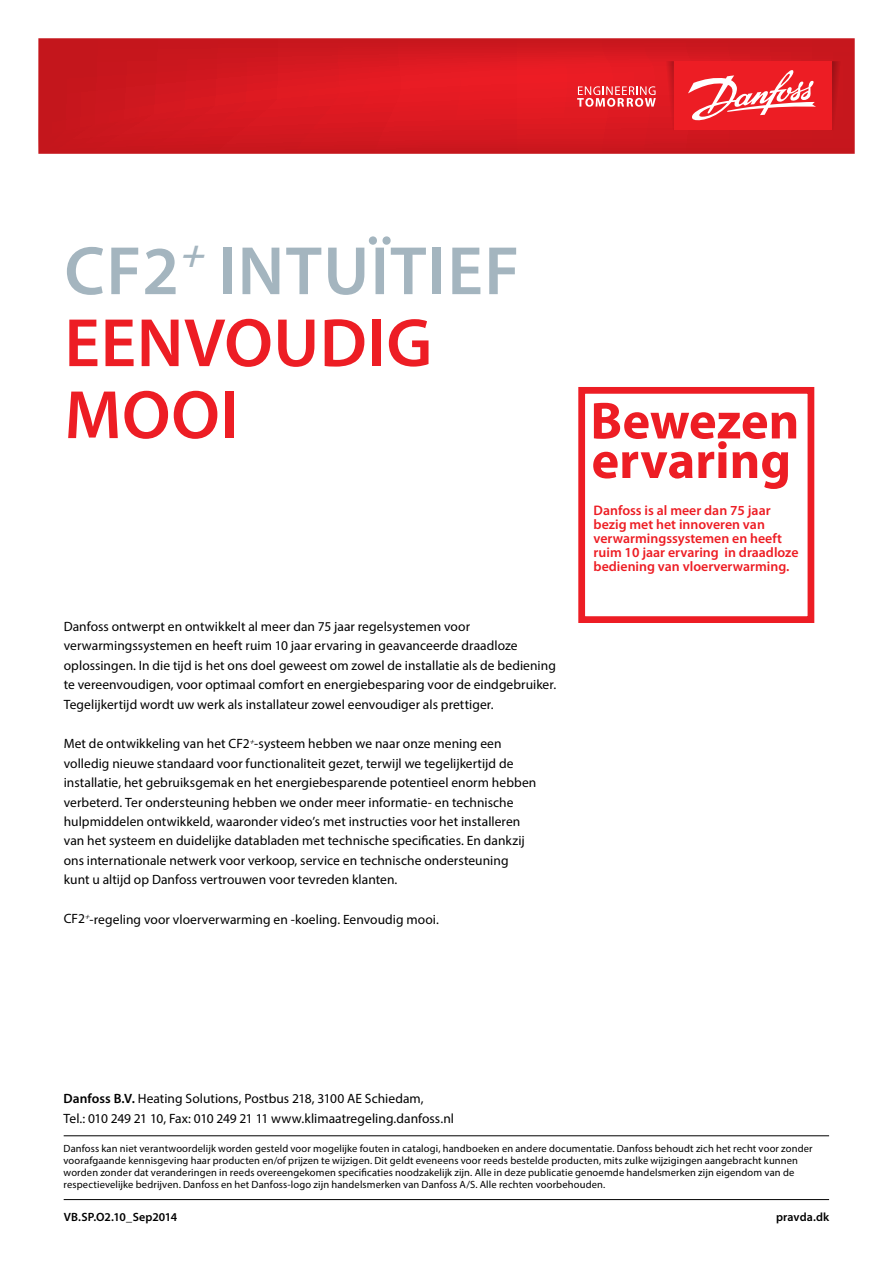
<style>
.page{position:relative;width:893px;height:1263px;background:#fff}
.page>*{position:absolute;margin:0;border:0;box-sizing:border-box;transform-origin:0 0}
.t1{font:600 69px/72px "Myriad Pro";letter-spacing:.01em;color:#ed1d24}
.t2{font:700 52.5px/39.6px "Myriad Pro";color:#ed1d24}
.t3{font:600 13.8px/13.8px "Myriad Pro";color:#ed1d24}
.t4{font:13.5px/19.5px "Myriad Pro";letter-spacing:.005em;color:#000}
.t5{font:600 12px "Myriad Pro";letter-spacing:.005em;color:#000}
.t6{font:10.5px/12px "Myriad Pro";letter-spacing:.015em;color:#000}
.s1{color:#a4b5bf}
.s2{font-weight:600}
</style>
<div class="page">
<hr style="left:64px;top:1199px;width:765px;height:1px;background:#000">
<hr style="left:64px;top:1135px;width:765px;height:1px;background:#000">
<div style="left:578px;top:387px;width:236px;height:236px;border:7px solid #ed1d24"></div>
<svg style="left:38px;top:38px;width:817px;height:116px"></svg>
<svg style="left:832px;top:61px;width:12px;height:69px"></svg>
<div style="left:674px;top:61px;width:158px;height:69px;background:#ed1d24"></div>
<svg style="left:577px;top:61px;width:97px;height:69px"></svg>
<svg style="left:688px;top:70px;width:128px;height:51px"></svg>
<h1 class="t1" style="left:64px;top:233px;width:456px"><span class="s1">CF2</span><sup>+</sup><span class="s1">INTUÏTIEF<br></span>EENVOUDIG<br>MOOI</h1>
<p class="t4" style="left:64px;top:616px;width:494px">Danfoss ontwerpt en ontwikkelt al meer dan 75 jaar regelsystemen voor verwarmingssystemen en heeft ruim 10 jaar ervaring in geavanceerde draadloze oplossingen. In die tijd is het ons doel geweest om zowel de installatie als de bediening te vereenvoudigen, voor optimaal comfort en energiebesparing voor de eindgebruiker.<br>Tegelijkertijd wordt uw werk als installateur zowel eenvoudiger als prettiger.</p>
<p class="t4" style="left:64px;top:733px;width:474px">Met de ontwikkeling van het CF2<sup>+</sup>-systeem hebben we naar onze mening een volledig nieuwe standaard voor functionaliteit gezet, terwijl we tegelijkertijd de installatie, het gebruiksgemak en het energiebesparende potentieel enorm hebben verbeterd. Ter ondersteuning hebben we onder meer informatie- en technische hulpmiddelen ontwikkeld, waaronder video’s met instructies voor het installeren van het systeem en duidelijke databladen met technische specificaties. En dankzij ons internationale netwerk voor verkoop, service en technische ondersteuning kunt u altijd op Danfoss vertrouwen voor tevreden klanten.</p>
<p class="t4" style="left:64px;top:909px;width:377px">CF2<sup>+</sup>-regeling voor vloerverwarming en -koeling. Eenvoudig mooi.</p>
<h2 class="t2" style="left:590px;top:399px;width:210px">Bewezen ervaring</h2>
<p class="t3" style="left:594px;top:503px;width:206px">Danfoss is al meer dan 75 jaar bezig met het innoveren van verwarmingssystemen en heeft ruim 10 jaar ervaring in draadloze bediening van vloerverwarming.</p>
<p class="t4" style="left:64px;top:1088px;width:392px"><span class="s2">Danfoss B.V.</span> Heating Solutions, Postbus 218, 3100 AE Schiedam,<br>Tel.: 010 249 21 10, Fax: 010 249 21 11 www.klimaatregeling.danfoss.nl</p>
<p class="t6" style="left:64px;top:1142px;width:751px">Danfoss kan niet verantwoordelijk worden gesteld voor mogelijke fouten in catalogi, handboeken en andere documentatie. Danfoss behoudt zich het recht voor zonder voorafgaande kennisgeving haar producten en/of prijzen te wijzigen. Dit geldt eveneens voor reeds bestelde producten, mits zulke wijzigingen aangebracht kunnen worden zonder dat veranderingen in reeds overeengekomen specificaties noodzakelijk zijn. Alle in deze publicatie genoemde handelsmerken zijn eigendom van de respectievelijke bedrijven. Danfoss en het Danfoss-logo zijn handelsmerken van Danfoss A/S. Alle rechten voorbehouden.</p>
<p class="t5" style="left:64px;top:1210px;width:115px">VB.SP.O2.10_Sep2014</p>
<p class="t5" style="left:776px;top:1210px;width:55px">pravda.dk</p>
</div>
